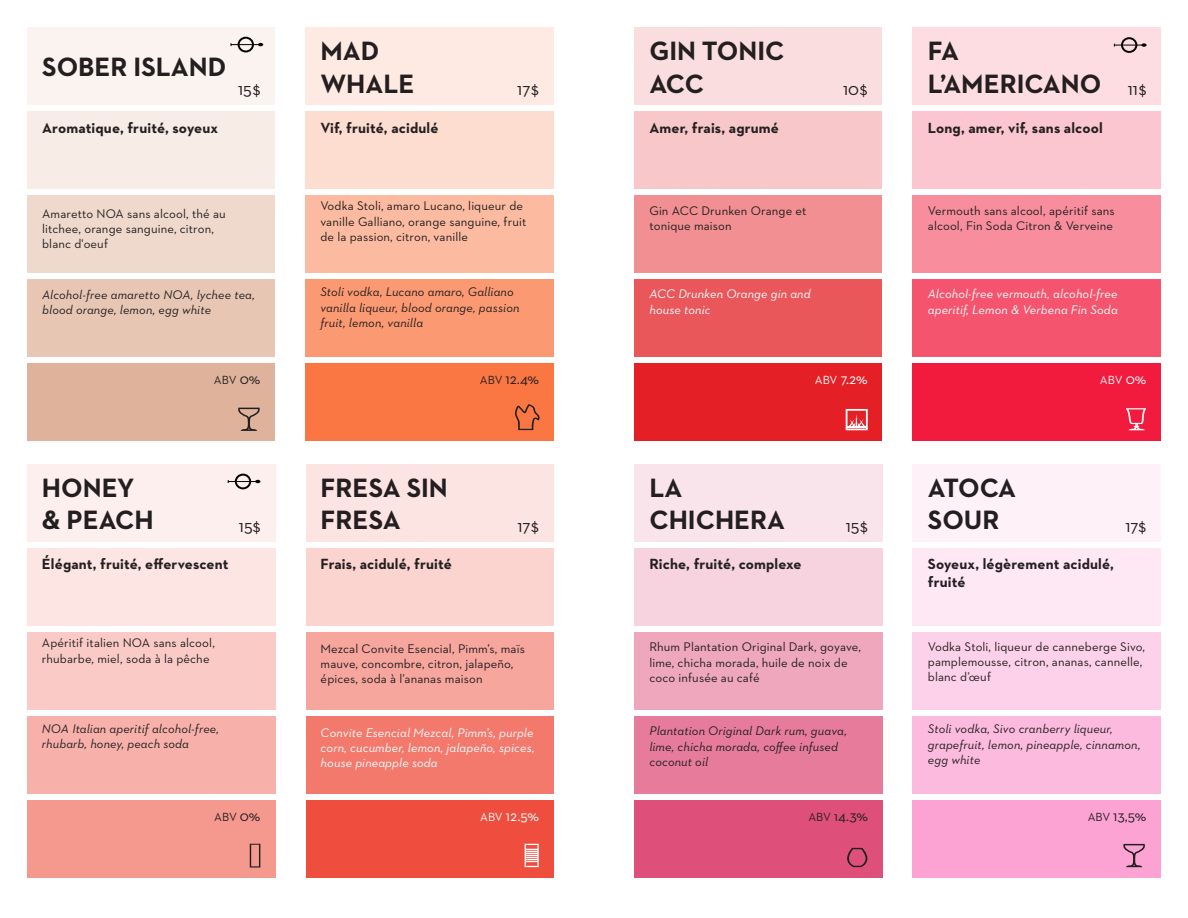
<style>
.page{position:relative;width:1188px;height:918px;background:#fff}
.page>*{position:absolute;margin:0;border:0;box-sizing:border-box;transform-origin:0 0}
.t1{font:700 27px "Neutraface 2 Text";color:#231f20}
.t2{font:17.85px "Neutraface 2 Text";color:#231f20}
.t3{font:700 15px/18px "Neutraface 2 Text";letter-spacing:.01em;color:#231f20}
.t4{font:15px "Neutraface 2 Text";color:#231f20}
.t5{font:15px "Neutraface 2 Text";color:#fff}
.t6{font:12.75px/15.3px "Neutraface 2 Text";letter-spacing:.01em;color:#231f20}
.t7{font:italic 12.75px/15.3px "Neutraface 2 Text";letter-spacing:.01em;color:#231f20}
.t8{font:italic 12.75px/15.3px "Neutraface 2 Text";letter-spacing:.01em;color:#fff}
.t9{font:12px "Neutraface 2 Text";letter-spacing:-.01em;color:#231f20}
.t10{font:12px "Neutraface 2 Text";color:#fff}
.s1{font-size:15px}
.s2{font-size:12px}
.s3{font-size:13.35px}
</style>
<div class="page">
<div style="left:305px;top:363px;width:249px;height:78px;background:#fa7744"></div>
<div style="left:305px;top:279px;width:249px;height:78px;background:#fb9972"></div>
<div style="left:305px;top:196px;width:249px;height:77px;background:#fcbba1"></div>
<div style="left:305px;top:111px;width:249px;height:78px;background:#fdddd0"></div>
<div style="left:305px;top:27px;width:249px;height:78px;background:#feeae3"></div>
<svg style="left:515px;top:404px;width:25px;height:26px"></svg>
<div style="left:306px;top:716px;width:248px;height:78px;background:#f3796d"></div>
<div style="left:306px;top:632px;width:248px;height:78px;background:#f7a69e"></div>
<div style="left:306px;top:548px;width:248px;height:78px;background:#fbd3cf"></div>
<div style="left:306px;top:464px;width:248px;height:78px;background:#fce4e2"></div>
<div style="left:306px;top:800px;width:248px;height:78px;background:#ef4d3d"></div>
<svg style="left:525px;top:844px;width:14px;height:23px"></svg>
<div style="left:634px;top:363px;width:248px;height:78px;background:#e41f25"></div>
<div style="left:634px;top:279px;width:248px;height:78px;background:#ea575b"></div>
<div style="left:634px;top:196px;width:248px;height:77px;background:#f18f92"></div>
<div style="left:634px;top:111px;width:248px;height:78px;background:#f8c7c9"></div>
<div style="left:634px;top:27px;width:248px;height:78px;background:#faddde"></div>
<svg style="left:846px;top:409px;width:22px;height:21px"></svg>
<div style="left:634px;top:800px;width:249px;height:78px;background:#de507a"></div>
<div style="left:634px;top:716px;width:249px;height:78px;background:#e67b9b"></div>
<div style="left:634px;top:632px;width:249px;height:78px;background:#eea7bc"></div>
<div style="left:634px;top:548px;width:249px;height:78px;background:#f6d3de"></div>
<div style="left:634px;top:464px;width:249px;height:78px;background:#fae4eb"></div>
<svg style="left:847px;top:848px;width:20px;height:19px"></svg>
<div style="left:913px;top:363px;width:248px;height:78px;background:#f21b3e"></div>
<div style="left:913px;top:279px;width:248px;height:78px;background:#f5546e"></div>
<div style="left:913px;top:196px;width:248px;height:77px;background:#f88d9e"></div>
<div style="left:913px;top:111px;width:248px;height:78px;background:#fbc6cf"></div>
<div style="left:913px;top:27px;width:248px;height:78px;background:#fddde2"></div>
<svg style="left:1126px;top:408px;width:20px;height:22px"></svg>
<div style="left:1121px;top:37px;width:16px;height:16px;border:2px solid #040503;border-radius:50%"></div>
<svg style="left:1114px;top:43px;width:33px;height:4px"></svg>
<div style="left:913px;top:800px;width:248px;height:78px;background:#fca3d4"></div>
<div style="left:913px;top:716px;width:248px;height:78px;background:#fcbade"></div>
<div style="left:913px;top:632px;width:248px;height:78px;background:#fdd1e9"></div>
<div style="left:913px;top:548px;width:248px;height:78px;background:#fee8f4"></div>
<div style="left:913px;top:464px;width:248px;height:78px;background:#fef1f8"></div>
<svg style="left:1123px;top:844px;width:22px;height:23px"></svg>
<div style="left:27px;top:363px;width:248px;height:78px;background:#dfb39b"></div>
<div style="left:27px;top:279px;width:248px;height:78px;background:#e7c6b4"></div>
<div style="left:27px;top:196px;width:248px;height:77px;background:#efd9cd"></div>
<div style="left:27px;top:111px;width:248px;height:78px;background:#f7ece6"></div>
<div style="left:27px;top:27px;width:248px;height:78px;background:#faf3f0"></div>
<div style="left:27px;top:800px;width:248px;height:78px;background:#f5988e"></div>
<div style="left:27px;top:716px;width:248px;height:78px;background:#f7b1aa"></div>
<div style="left:27px;top:632px;width:248px;height:78px;background:#facbc6"></div>
<div style="left:27px;top:548px;width:248px;height:78px;background:#fce5e3"></div>
<div style="left:27px;top:464px;width:248px;height:78px;background:#fdefee"></div>
<div style="left:235px;top:474px;width:16px;height:15px;border:2px solid #040503;border-radius:50%"></div>
<svg style="left:228px;top:480px;width:32px;height:3px"></svg>
<div style="left:238px;top:37px;width:16px;height:15px;border:2px solid #040503;border-radius:50%"></div>
<svg style="left:230px;top:43px;width:33px;height:3px"></svg>
<svg style="left:238px;top:408px;width:22px;height:23px"></svg>
<svg style="left:250px;top:844px;width:10px;height:24px"></svg>
<p class="t1" style="left:42px;top:50px;width:186px">SOBER ISLAND</p>
<p class="t2" style="left:238px;top:78px;width:24px">15$</p>
<p class="t1" style="left:320px;top:34px;width:60px">MAD</p>
<p class="t1" style="left:320px;top:66px;width:96px">WHALE</p>
<p class="t2" style="left:517px;top:78px;width:23px">17$</p>
<p class="t1" style="left:649px;top:34px;width:137px">GIN TONIC</p>
<p class="t1" style="left:649px;top:66px;width:56px">ACC</p>
<p class="t2" style="left:843px;top:78px;width:26px">10$</p>
<p class="t1" style="left:928px;top:34px;width:33px">FA</p>
<p class="t1" style="left:928px;top:66px;width:175px">L’AMERICANO</p>
<p class="t2" style="left:1128px;top:78px;width:20px">11$</p>
<p class="t3" style="left:42px;top:118px;width:177px">Aromatique, fruité, soyeux</p>
<p class="t3" style="left:320px;top:118px;width:120px">Vif, fruité, acidulé</p>
<p class="t3" style="left:649px;top:118px;width:131px">Amer, frais, agrumé</p>
<p class="t3" style="left:928px;top:118px;width:176px">Long, amer, vif, sans alcool</p>
<p class="t6" style="left:42px;top:206px;width:185px">Amaretto NOA sans alcool, thé au litchee, orange sanguine, citron,</p>
<p class="t6" style="left:42px;top:236px;width:67px">blanc d'oeuf</p>
<p class="t6" style="left:320px;top:198px;width:207px">Vodka Stoli, amaro Lucano, liqueur de vanille Galliano, orange sanguine, fruit de la passion, citron, vanille</p>
<p class="t6" style="left:649px;top:202px;width:159px">Gin ACC Drunken Orange et</p>
<p class="t6" style="left:649px;top:218px;width:84px">tonique maison</p>
<p class="t6" style="left:928px;top:202px;width:188px">Vermouth sans alcool, apéritif sans alcool, Fin Soda Citron &amp; Verveine</p>
<p class="t7" style="left:42px;top:287px;width:214px">Alcohol-free amaretto NOA, lychee tea, blood orange, lemon, egg white</p>
<p class="t7" style="left:320px;top:284px;width:201px">Stoli vodka, Lucano amaro, Galliano vanilla liqueur, blood orange, passion fruit, lemon, vanilla</p>
<p class="t8" style="left:649px;top:286px;width:163px">ACC Drunken Orange gin and</p>
<p class="t8" style="left:649px;top:302px;width:63px">house tonic</p>
<p class="t8" style="left:928px;top:286px;width:191px">Alcohol-free vermouth, alcohol-free aperitif, Lemon &amp; Verbena Fin Soda</p>
<p class="t9" style="left:214px;top:372px;width:48px">ABV <span class="s1">0%</span></p>
<p class="t4" style="left:480px;top:370px;width:61px"><span class="s2">ABV</span> 12.4%</p>
<p class="t5" style="left:815px;top:370px;width:54px"><span class="s2">ABV</span> 7.2%</p>
<p class="t10" style="left:1100px;top:372px;width:48px">ABV <span class="s1">0%</span></p>
<p class="t1" style="left:42px;top:471px;width:94px">HONEY</p>
<p class="t1" style="left:42px;top:503px;width:113px">&amp; PEACH</p>
<p class="t2" style="left:239px;top:515px;width:23px">15$</p>
<p class="t1" style="left:321px;top:471px;width:129px">FRESA SIN</p>
<p class="t1" style="left:321px;top:503px;width:82px">FRESA</p>
<p class="t2" style="left:517px;top:515px;width:23px">17$</p>
<p class="t1" style="left:649px;top:471px;width:35px">LA</p>
<p class="t1" style="left:649px;top:503px;width:137px">CHICHERA</p>
<p class="t2" style="left:846px;top:515px;width:24px">15$</p>
<p class="t1" style="left:928px;top:471px;width:90px">ATOCA</p>
<p class="t1" style="left:928px;top:503px;width:73px">SOUR</p>
<p class="t2" style="left:1126px;top:515px;width:22px">17$</p>
<p class="t3" style="left:42px;top:555px;width:188px">Élégant, fruité, effervescent</p>
<p class="t3" style="left:321px;top:555px;width:133px">Frais, acidulé, fruité</p>
<p class="t3" style="left:649px;top:555px;width:154px">Riche, fruité, complexe</p>
<p class="t3" style="left:928px;top:555px;width:188px">Soyeux, légèrement acidulé, fruité</p>
<p class="t6" style="left:42px;top:635px;width:175px">Apéritif italien NOA sans alcool, rhubarbe, miel, soda à la pêche</p>
<p class="t6" style="left:321px;top:640px;width:206px">Mezcal Convite Esencial, Pimm’s, maïs mauve, concombre, citron, jalapeño, épices, soda à l’ananas maison</p>
<p class="t6" style="left:649px;top:639px;width:213px">Rhum Plantation Original Dark, goyave, lime, chicha morada, huile de noix de coco infusée au café</p>
<p class="t6" style="left:928px;top:639px;width:219px">Vodka Stoli, liqueur de canneberge Sivo, pamplemousse, citron, ananas, cannelle, blanc d’œuf</p>
<p class="t7" style="left:42px;top:721px;width:179px">NOA Italian aperitif alcohol-free, rhubarb, honey, peach soda</p>
<p class="t8" style="left:321px;top:725px;width:216px">Convite Esencial Mezcal, Pimm’s, purple corn, cucumber, lemon, jalapeño, spices,</p>
<p class="t8" style="left:321px;top:755px;width:119px">house pineapple soda</p>
<p class="t7" style="left:649px;top:723px;width:199px">Plantation Original Dark rum, guava, lime, chicha morada, coffee infused coconut oil</p>
<p class="t7" style="left:928px;top:721px;width:214px">Stoli vodka, Sivo cranberry liqueur, grapefruit, lemon, pineapple, cinnamon, egg white</p>
<p class="t9" style="left:214px;top:809px;width:48px">ABV <span class="s1">0%</span></p>
<p class="t5" style="left:480px;top:806px;width:60px"><span class="s2">ABV</span> 12.5%</p>
<p class="t4" style="left:808px;top:806px;width:61px"><span class="s2">ABV</span> <span class="s3">1</span>4.3%</p>
<p class="t4" style="left:1088px;top:806px;width:60px"><span class="s2">ABV</span> 13,5%</p>
</div>
